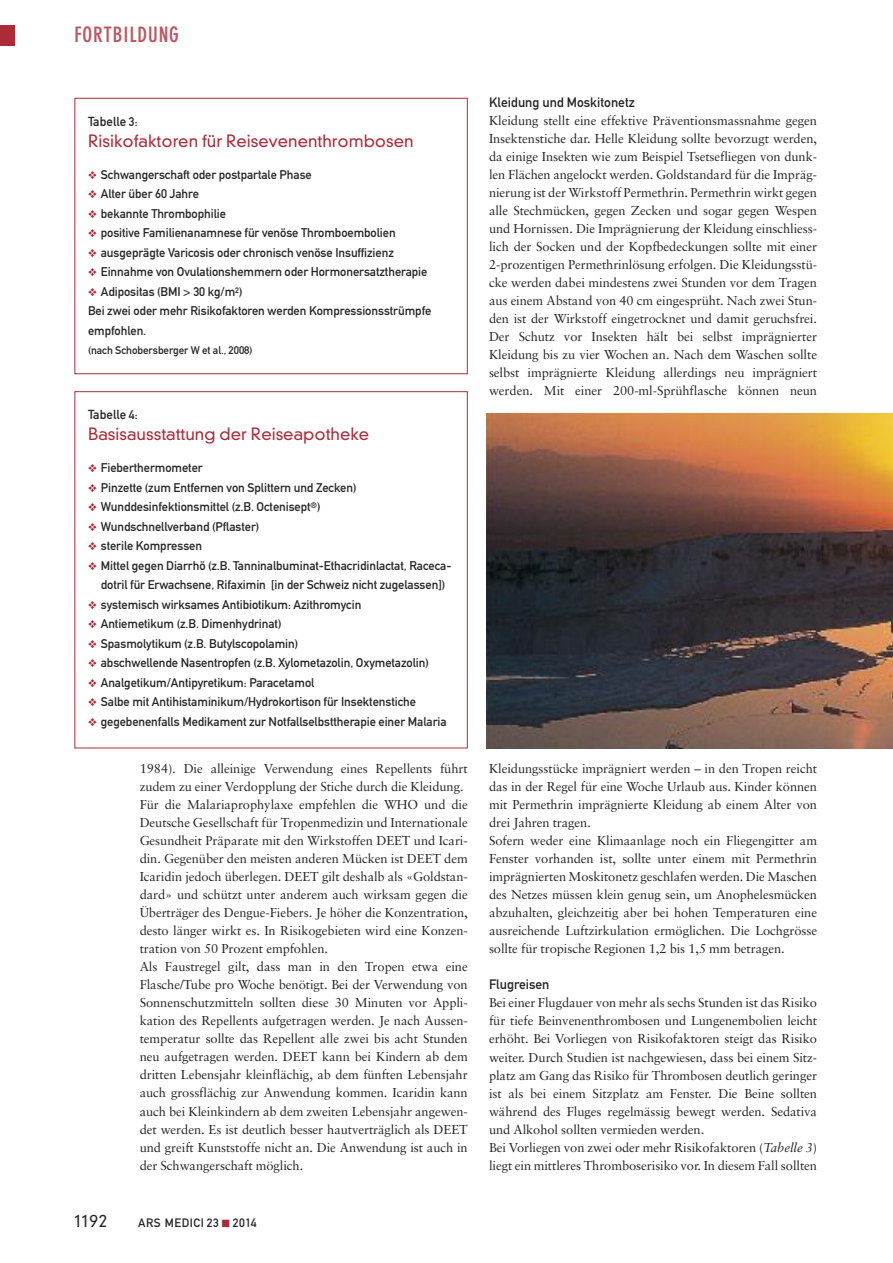
<style>
.page{position:relative;width:893px;height:1263px;background:#fff}
.page>*{position:absolute;margin:0;border:0;box-sizing:border-box;transform-origin:0 0}
.t1{font:700 condensed 21px "DIN Neuzeit Grotesk";letter-spacing:.04em;color:#bd5561}
.t2{font:300 16.5px "DIN Neuzeit Grotesk";color:#ad2a39}
.t3{font:300 16.5px "DIN Neuzeit Grotesk";color:#272627}
.t4{font:13.5px "DIN Mittelschrift";color:#272627}
.t5{font:12.9px/18px "Sabon";letter-spacing:-.005em;color:#272627}
.t6{font:12.9px "DIN Mittelschrift";letter-spacing:.005em;color:#272627}
.t7{font:12.45px/19.5px "DIN Mittelschrift";letter-spacing:-.005em;color:#272627}
.t8{font:12px "DIN Mittelschrift";letter-spacing:.05em;color:#272627}
.t9{font:10.95px "DIN Mittelschrift";letter-spacing:-.005em;color:#272627}
.s1{font-size:12.45px}
.s2{color:#ad2a39}
.s3{font-style:italic}
</style>
<div class="page">
<img style="left:486px;top:414px;width:407px;height:334px">
<div style="left:0;top:26px;width:15px;height:20px;background:#ad2a39"></div>
<div style="left:74px;top:98px;width:394px;height:276px;border:1px solid #ad2a39"></div>
<div style="left:74px;top:391px;width:394px;height:357px;border:1px solid #ad2a39"></div>
<h1 class="t1" style="left:74px;top:27px;width:106px">FORTBILDUNG</h1>
<p class="t6" style="left:88px;top:116px;width:51px">Tabelle <span class="s1">3:</span></p>
<p class="t2" style="left:88px;top:134px;width:327px">Risikofaktoren für Reisevenenthrombosen</p>
<p class="t7" style="left:88px;top:166px;width:225px"><span class="s2">❖</span> Schwangerschaft oder postpartale Phase</p>
<p class="t7" style="left:88px;top:185px;width:112px"><span class="s2">❖</span> Alter über 60 Jahre</p>
<p class="t7" style="left:88px;top:205px;width:139px"><span class="s2">❖</span> bekannte Thrombophilie</p>
<p class="t7" style="left:88px;top:224px;width:309px"><span class="s2">❖</span> positive Familienanamnese für venöse Thromboembolien</p>
<p class="t7" style="left:88px;top:244px;width:307px"><span class="s2">❖</span> ausgeprägte Varicosis oder chronisch venöse Insuffizienz</p>
<p class="t7" style="left:88px;top:263px;width:341px"><span class="s2">❖</span> Einnahme von Ovulationshemmern oder Hormonersatztherapie</p>
<p class="t7" style="left:88px;top:283px;width:345px"><span class="s2">❖</span> Adipositas (BMI &gt; 30 kg/m<sup>2</sup>)<br>Bei zwei oder mehr Risikofaktoren werden Kompressionsstrümpfe empfohlen.</p>
<p class="t9" style="left:88px;top:347px;width:166px">(nach Schobersberger W et al., 2008)</p>
<p class="t6" style="left:88px;top:410px;width:51px">Tabelle <span class="s1">4:</span></p>
<p class="t2" style="left:88px;top:427px;width:283px">Basisausstattung der Reiseapotheke</p>
<p class="t7" style="left:88px;top:459px;width:116px"><span class="s2">❖</span> Fieberthermometer</p>
<p class="t7" style="left:88px;top:479px;width:270px"><span class="s2">❖</span> Pinzette (zum Entfernen von Splittern und Zecken)</p>
<p class="t7" style="left:88px;top:498px;width:234px"><span class="s2">❖</span> Wunddesinfektionsmittel (z.B. Octenisept<sup>®</sup>)</p>
<p class="t7" style="left:88px;top:518px;width:173px"><span class="s2">❖</span> Wundschnellverband (Pflaster)</p>
<p class="t7" style="left:88px;top:537px;width:116px"><span class="s2">❖</span> sterile Kompressen</p>
<p class="t7" style="left:88px;top:557px;width:365px;text-align:center"><span class="s2">❖</span> Mittel gegen Diarrhö (z.B. Tanninalbuminat-Ethacridinlactat, Raceca&shy;dotril für Erwachsene, Rifaximin [in der Schweiz nicht zugelassen])</p>
<p class="t7" style="left:88px;top:596px;width:275px"><span class="s2">❖</span> systemisch wirksames Antibiotikum: Azithromycin</p>
<p class="t7" style="left:88px;top:615px;width:195px"><span class="s2">❖</span> Antiemetikum (z.B. Dimenhydrinat)</p>
<p class="t7" style="left:88px;top:635px;width:212px"><span class="s2">❖</span> Spasmolytikum (z.B. Butylscopolamin)</p>
<p class="t7" style="left:88px;top:654px;width:342px"><span class="s2">❖</span> abschwellende Nasentropfen (z.B. Xylometazolin, Oxymetazolin)</p>
<p class="t7" style="left:88px;top:674px;width:228px"><span class="s2">❖</span> Analgetikum/Antipyretikum: Paracetamol</p>
<p class="t7" style="left:88px;top:693px;width:329px"><span class="s2">❖</span> Salbe mit Antihistaminikum/Hydrokortison für Insektenstiche</p>
<p class="t7" style="left:88px;top:713px;width:360px"><span class="s2">❖</span> gegebenenfalls Medikament zur Notfallselbsttherapie einer Malaria</p>
<p class="t5" style="left:140px;top:761px;width:330px">1984). Die alleinige Verwendung eines Repellents führt zudem zu einer Verdopplung der Stiche durch die Kleidung.<br>Für die Malariaprophylaxe empfehlen die WHO und die Deutsche Gesellschaft für Tropenmedizin und Internationale Gesundheit Präparate mit den Wirkstoffen DEET und Icari&shy;din. Gegenüber den meisten anderen Mücken ist DEET dem Icaridin jedoch überlegen. DEET gilt deshalb als «Goldstan&shy;dard» und schützt unter anderem auch wirksam gegen die Überträger des Dengue-Fiebers. Je höher die Konzentration, desto länger wirkt es. In Risikogebieten wird eine Konzen&shy;tration von 50 Prozent empfohlen.<br>Als Faustregel gilt, dass man in den Tropen etwa eine Flasche/Tube pro Woche benötigt. Bei der Verwendung von Sonnenschutzmitteln sollten diese 30 Minuten vor Appli&shy;kation des Repellents aufgetragen werden. Je nach Aussen&shy;temperatur sollte das Repellent alle zwei bis acht Stunden neu aufgetragen werden. DEET kann bei Kindern ab dem dritten Lebensjahr kleinflächig, ab dem fünften Lebensjahr auch grossflächig zur Anwendung kommen. Icaridin kann auch bei Kleinkindern ab dem zweiten Lebensjahr angewen&shy;det werden. Es ist deutlich besser hautverträglich als DEET und greift Kunststoffe nicht an. Die Anwendung ist auch in der Schwangerschaft möglich.</p>
<p class="t3" style="left:74px;top:1214px;width:35px">1192</p>
<p class="t8" style="left:138px;top:1218px;width:120px">ARS MEDICI 23 <span class="s2">■</span> 2014</p>
<p class="t4" style="left:489px;top:98px;width:147px">Kleidung und Moskitonetz</p>
<p class="t5" style="left:489px;top:113px;width:330px;text-align:justify">Kleidung stellt eine effektive Präventionsmassnahme gegen Insektenstiche dar. Helle Kleidung sollte bevorzugt werden, da einige Insekten wie zum Beispiel Tsetsefliegen von dunk&shy;len Flächen angelockt werden. Goldstandard für die Impräg&shy;nierung ist der Wirkstoff Permethrin. Permethrin wirkt gegen alle Stechmücken, gegen Zecken und sogar gegen Wespen und Hornissen. Die Imprägnierung der Kleidung einschliess&shy;lich der Socken und der Kopfbedeckungen sollte mit einer 2-prozentigen Permethrinlösung erfolgen. Die Kleidungsstü&shy;cke werden dabei mindestens zwei Stunden vor dem Tragen aus einem Abstand von 40 cm eingesprüht. Nach zwei Stun&shy;den ist der Wirkstoff eingetrocknet und damit geruchsfrei.<br>Der Schutz vor Insekten hält bei selbst imprägnierter Kleidung bis zu vier Wochen an. Nach dem Waschen sollte selbst imprägnierte Kleidung allerdings neu imprägniert werden. Mit einer 200-ml-Sprühflasche können neun</p>
<p class="t5" style="left:489px;top:761px;width:330px">Kleidungsstücke imprägniert werden – in den Tropen reicht das in der Regel für eine Woche Urlaub aus. Kinder können mit Permethrin imprägnierte Kleidung ab einem Alter von drei Jahren tragen.<br>Sofern weder eine Klimaanlage noch ein Fliegengitter am Fenster vorhanden ist, sollte unter einem mit Permethrin imprägnierten Moskitonetz geschlafen werden. Die Maschen des Netzes müssen klein genug sein, um Anophelesmücken abzuhalten, gleichzeitig aber bei hohen Temperaturen eine ausreichende Luftzirkulation ermöglichen. Die Lochgrösse sollte für tropische Regionen 1,2 bis 1,5 mm betragen.</p>
<p class="t4" style="left:489px;top:980px;width:62px">Flugreisen</p>
<p class="t5" style="left:489px;top:995px;width:330px">Bei einer Flugdauer von mehr als sechs Stunden ist das Risiko für tiefe Beinvenenthrombosen und Lungenembolien leicht erhöht. Bei Vorliegen von Risikofaktoren steigt das Risiko weiter. Durch Studien ist nachgewiesen, dass bei einem Sitz&shy;platz am Gang das Risiko für Thrombosen deutlich geringer ist als bei einem Sitzplatz am Fenster. Die Beine sollten während des Fluges regelmässig bewegt werden. Sedativa und Alkohol sollten vermieden werden.<br>Bei Vorliegen von zwei oder mehr Risikofaktoren (<span class="s3">Tabelle 3</span>) liegt ein mittleres Thromboserisiko vor. In diesem Fall sollten</p>
</div>
